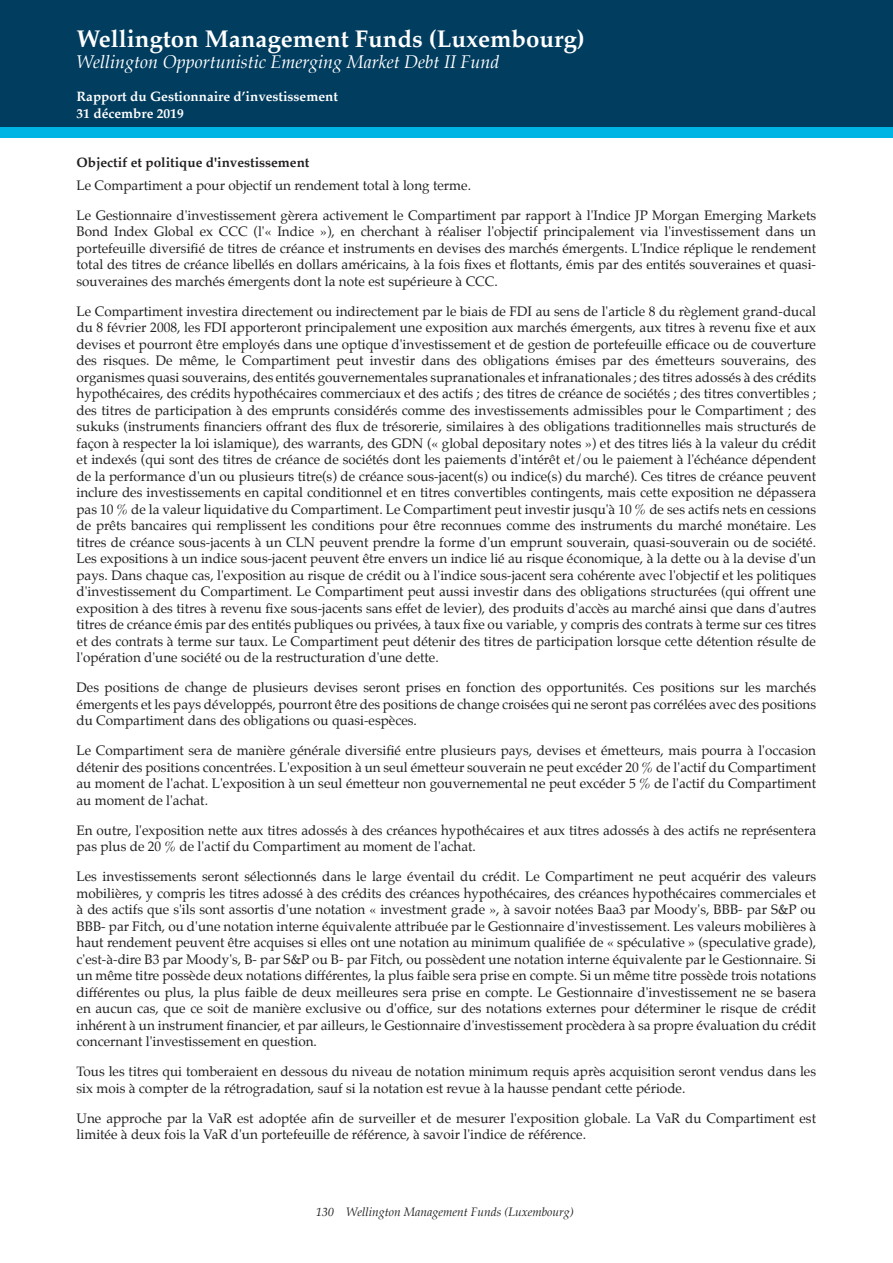
<style>
.page{position:relative;width:893px;height:1263px;background:#fff}
.page>*{position:absolute;margin:0;border:0;box-sizing:border-box;transform-origin:0 0}
.t1{font:700 24px "Palatino";color:#fff}
.t2{font:italic 18px "Palatino";color:#fff}
.t3{font:13.5px/16.5px "Palatino";color:#231f20;text-align:justify}
.t4{font:700 13.5px/16.5px "Palatino";color:#fff}
.t5{font:700 13.5px "Palatino";color:#231f20}
.t6{font:italic 12px "Palatino";color:#231f20}
</style>
<div class="page">
<div style="left:0;top:0;width:893px;height:128px;background:#003d5f"></div>
<div style="left:0;top:128px;width:893px;height:10px;background:#00b5e3"></div>
<h1 class="t1" style="left:77px;top:18px;width:510px">Wellington Management Funds (Luxembourg)</h1>
<h2 class="t2" style="left:77px;top:46px;width:425px">Wellington Opportunistic Emerging Market Debt II Fund</h2>
<p class="t4" style="left:77px;top:88px;width:263px">Rapport du Gestionnaire d’investissement<br>31 décembre 2019</p>
<p class="t5" style="left:77px;top:151px;width:234px">Objectif et politique d'investissement</p>
<p class="t3" style="left:77px;top:177px;width:396px">Le Compartiment a pour objectif un rendement total à long terme.</p>
<p class="t3" style="left:77px;top:207px;width:741px">Le Gestionnaire d'investissement gèrera activement le Compartiment par rapport à l'Indice JP Morgan Emerging Markets Bond Index Global ex CCC (l'« Indice »), en cherchant à réaliser l'objectif principalement via l'investissement dans un portefeuille diversifié de titres de créance et instruments en devises des marchés émergents. L'Indice réplique le rendement total des titres de créance libellés en dollars américains, à la fois fixes et flottants, émis par des entités souveraines et quasi&shy;souveraines des marchés émergents dont la note est supérieure à CCC.</p>
<p class="t3" style="left:77px;top:303px;width:741px">Le Compartiment investira directement ou indirectement par le biais de FDI au sens de l'article 8 du règlement grand-ducal du 8 février 2008, les FDI apporteront principalement une exposition aux marchés émergents, aux titres à revenu fixe et aux devises et pourront être employés dans une optique d'investissement et de gestion de portefeuille efficace ou de couverture des risques. De même, le Compartiment peut investir dans des obligations émises par des émetteurs souverains, des organismes quasi souverains, des entités gouvernementales supranationales et infranationales ; des titres adossés à des crédits hypothécaires, des crédits hypothécaires commerciaux et des actifs ; des titres de créance de sociétés ; des titres convertibles ; des titres de participation à des emprunts considérés comme des investissements admissibles pour le Compartiment ; des sukuks (instruments financiers offrant des flux de trésorerie, similaires à des obligations traditionnelles mais structurés de façon à respecter la loi islamique), des warrants, des GDN (« global depositary notes ») et des titres liés à la valeur du crédit et indexés (qui sont des titres de créance de sociétés dont les paiements d'intérêt et/ou le paiement à l'échéance dépendent de la performance d'un ou plusieurs titre(s) de créance sous-jacent(s) ou indice(s) du marché). Ces titres de créance peuvent inclure des investissements en capital conditionnel et en titres convertibles contingents, mais cette exposition ne dépassera pas 10 % de la valeur liquidative du Compartiment. Le Compartiment peut investir jusqu'à 10 % de ses actifs nets en cessions de prêts bancaires qui remplissent les conditions pour être reconnues comme des instruments du marché monétaire. Les titres de créance sous-jacents à un CLN peuvent prendre la forme d'un emprunt souverain, quasi-souverain ou de société.<br>Les expositions à un indice sous-jacent peuvent être envers un indice lié au risque économique, à la dette ou à la devise d'un pays. Dans chaque cas, l'exposition au risque de crédit ou à l'indice sous-jacent sera cohérente avec l'objectif et les politiques d'investissement du Compartiment. Le Compartiment peut aussi investir dans des obligations structurées (qui offrent une exposition à des titres à revenu fixe sous-jacents sans effet de levier), des produits d'accès au marché ainsi que dans d'autres titres de créance émis par des entités publiques ou privées, à taux fixe ou variable, y compris des contrats à terme sur ces titres et des contrats à terme sur taux. Le Compartiment peut détenir des titres de participation lorsque cette détention résulte de l'opération d'une société ou de la restructuration d'une dette.</p>
<p class="t3" style="left:77px;top:679px;width:741px">Des positions de change de plusieurs devises seront prises en fonction des opportunités. Ces positions sur les marchés émergents et les pays développés, pourront être des positions de change croisées qui ne seront pas corrélées avec des positions du Compartiment dans des obligations ou quasi-espèces.</p>
<p class="t3" style="left:77px;top:742px;width:741px">Le Compartiment sera de manière générale diversifié entre plusieurs pays, devises et émetteurs, mais pourra à l'occasion détenir des positions concentrées. L'exposition à un seul émetteur souverain ne peut excéder 20 % de l'actif du Compartiment au moment de l'achat. L'exposition à un seul émetteur non gouvernemental ne peut excéder 5 % de l'actif du Compartiment au moment de l'achat.</p>
<p class="t3" style="left:77px;top:822px;width:741px">En outre, l'exposition nette aux titres adossés à des créances hypothécaires et aux titres adossés à des actifs ne représentera pas plus de 20 % de l'actif du Compartiment au moment de l'achat.</p>
<p class="t3" style="left:77px;top:868px;width:741px">Les investissements seront sélectionnés dans le large éventail du crédit. Le Compartiment ne peut acquérir des valeurs mobilières, y compris les titres adossé à des crédits des créances hypothécaires, des créances hypothécaires commerciales et à des actifs que s'ils sont assortis d'une notation « investment grade », à savoir notées Baa3 par Moody's, BBB- par S&amp;P ou BBB- par Fitch, ou d'une notation interne équivalente attribuée par le Gestionnaire d'investissement. Les valeurs mobilières à haut rendement peuvent être acquises si elles ont une notation au minimum qualifiée de « spéculative » (speculative grade), c'est-à-dire B3 par Moody's, B- par S&amp;P ou B- par Fitch, ou possèdent une notation interne équivalente par le Gestionnaire. Si un même titre possède deux notations différentes, la plus faible sera prise en compte. Si un même titre possède trois notations différentes ou plus, la plus faible de deux meilleures sera prise en compte. Le Gestionnaire d'investissement ne se basera en aucun cas, que ce soit de manière exclusive ou d'office, sur des notations externes pour déterminer le risque de crédit inhérent à un instrument financier, et par ailleurs, le Gestionnaire d'investissement procèdera à sa propre évaluation du crédit concernant l'investissement en question.</p>
<p class="t3" style="left:77px;top:1063px;width:741px">Tous les titres qui tomberaient en dessous du niveau de notation minimum requis après acquisition seront vendus dans les six mois à compter de la rétrogradation, sauf si la notation est revue à la hausse pendant cette période.</p>
<p class="t3" style="left:77px;top:1110px;width:741px">Une approche par la VaR est adoptée afin de surveiller et de mesurer l'exposition globale. La VaR du Compartiment est limitée à deux fois la VaR d'un portefeuille de référence, à savoir l'indice de référence.</p>
<p class="t6" style="left:316px;top:1201px;width:259px">130 Wellington Management Funds (Luxembourg)</p>
</div>
